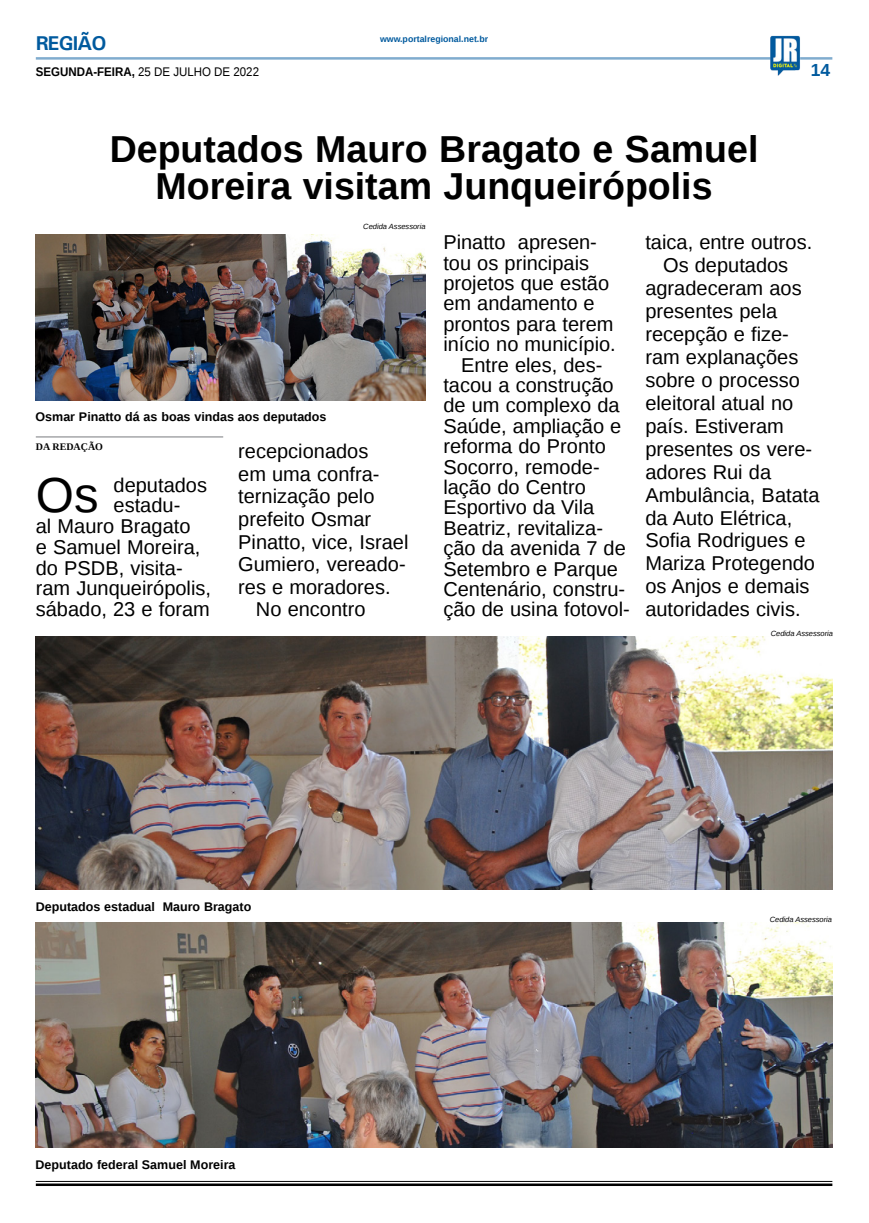
<style>
.page{position:relative;width:869px;height:1223px;background:#fff}
.page>*{position:absolute;margin:0;border:0;box-sizing:border-box;transform-origin:0 0}
.MATÉRIA{font:49.12px "Liberation Sans";color:#000}
.TÍTULO{font:700 37.5px/37.5px "Liberation Sans";color:#000;text-align:center}
.MATÉRIA-2{font:20px/20.4px "Liberation Sans";color:#000}
.TITULO_PG{font:700 20px "Univers";letter-spacing:-.04em;color:#005a9e}
.TÍTULO-2{font:700 17.5px "Liberation Sans";color:#005a9e}
.LEGENDA{font:700 12.5px "Liberation Sans";color:#000}
.DATA_PG{font:12.5px "Liberation Sans";color:#000;scale:.92 1}
.CRÉDITO_NOME{font:700 10px "Liberation Serif";color:#000}
.DATA_PG-2{font:700 8.75px "Liberation Sans";color:#005a9e}
.CRÉDITO_FOTO{font:italic 7.5px "Liberation Sans";color:#000}
.s1{font-weight:700}
</style>
<div class="page">
<hr style="left:36px;top:57px;width:796px;height:3px;background:#005a9e">
<img style="left:769px;top:36px;width:31px;height:40px">
<hr style="left:36px;top:1180px;width:796px;height:1px;background:#000">
<hr style="left:36px;top:1183px;width:796px;height:2px;background:#000">
<img style="left:36px;top:234px;width:389px;height:166px">
<hr style="left:36px;top:436px;width:187px;height:1px;background:#939598">
<img style="left:36px;top:636px;width:795px;height:253px">
<img style="left:36px;top:923px;width:795px;height:224px">
<p class="TITULO_PG" style="left:36px;top:30px;width:72px">REGIÃO</p>
<p class="DATA_PG" style="left:36px;top:65px;width:244px"><span class="s1">SEGUNDA-FEIRA,</span> 25 DE JULHO DE 2022</p>
<p class="DATA_PG-2" style="left:380px;top:33px;width:110px">www.portalregional.net.br</p>
<p class="TÍTULO" style="left:110px;top:129px;width:650px">Deputados Mauro Bragato e Samuel<br>Moreira visitam Junqueirópolis</p>
<p class="CRÉDITO_FOTO" style="left:363px;top:222px;width:64px">Cedida Assessoria</p>
<p class="TÍTULO-2" style="left:810px;top:58px;width:21px">14</p>
<p class="LEGENDA" style="left:35px;top:407px;width:292px">Osmar Pinatto dá as boas vindas aos deputados</p>
<p class="CRÉDITO_NOME" style="left:36px;top:440px;width:69px">DA REDAÇÃO</p>
<p class="MATÉRIA" style="left:36px;top:467px;width:64px">Os</p>
<p class="MATÉRIA-2" style="left:113px;top:476px;width:95px">deputados</p>
<p class="MATÉRIA-2" style="left:113px;top:496px;width:68px">estadu-</p>
<p class="MATÉRIA-2" style="left:36px;top:516px;width:156px">al Mauro Bragato</p>
<p class="MATÉRIA-2" style="left:36px;top:537px;width:166px">e Samuel Moreira,</p>
<p class="MATÉRIA-2" style="left:36px;top:558px;width:148px">do PSDB, visita-</p>
<p class="MATÉRIA-2" style="left:36px;top:579px;width:177px">ram Junqueirópolis,</p>
<p class="MATÉRIA-2" style="left:36px;top:600px;width:175px">sábado, 23 e foram</p>
<p class="MATÉRIA-2" style="left:238px;top:441px;width:172px;line-height:22.6px">recepcionados<br>em uma confra&shy;ternização pelo prefeito Osmar<br>Pinatto, vice, Israel<br>Gumiero, vereado&shy;res e moradores.</p>
<p class="MATÉRIA-2" style="left:256px;top:600px;width:111px">No encontro</p>
<p class="MATÉRIA-2" style="left:443px;top:233px;width:174px">Pinatto apresen&shy;tou os principais projetos que estão em andamento e prontos para terem início no município.</p>
<p class="MATÉRIA-2" style="left:443px;top:355px;width:188px;text-indent:18px">Entre eles, des&shy;tacou a construção de um complexo da<br>Saúde, ampliação e reforma do Pronto<br>Socorro, remode&shy;lação do Centro<br>Esportivo da Vila<br>Beatriz, revitaliza&shy;ção da avenida 7 de<br>Setembro e Parque<br>Centenário, constru&shy;ção de usina fotovol-</p>
<p class="MATÉRIA-2" style="left:645px;top:233px;width:168px">taica, entre outros.</p>
<p class="MATÉRIA-2" style="left:645px;top:254px;width:175px;line-height:23px;text-indent:18px">Os deputados agradeceram aos presentes pela recepção e fize&shy;ram explanações sobre o processo eleitoral atual no país. Estiveram presentes os vere&shy;adores Rui da<br>Ambulância, Batata da Auto Elétrica,<br>Sofia Rodrigues e<br>Mariza Protegendo os Anjos e demais autoridades civis.</p>
<p class="CRÉDITO_FOTO" style="left:770px;top:628px;width:64px">Cedida Assessoria</p>
<p class="LEGENDA" style="left:36px;top:898px;width:217px">Deputados estadual Mauro Bragato</p>
<p class="LEGENDA" style="left:36px;top:1155px;width:201px">Deputado federal Samuel Moreira</p>
<p class="CRÉDITO_FOTO" style="left:769px;top:914px;width:64px">Cedida Assessoria</p>
</div>
